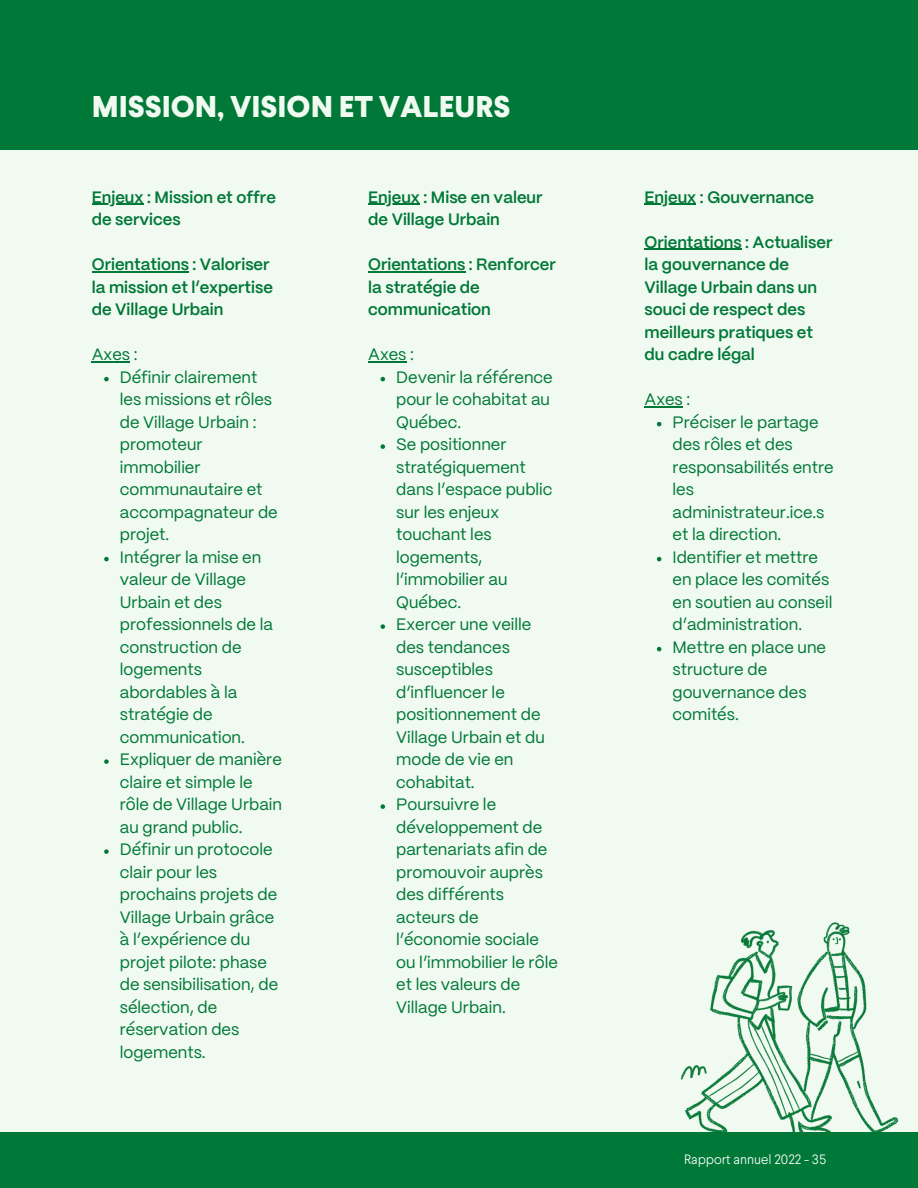
<style>
.page{position:relative;width:918px;height:1188px;background:#f0faf0}
.page>*{position:absolute;margin:0;border:0;box-sizing:border-box;transform-origin:0 0}
.t1{font:800 30px "Larsseit";color:#f0faf0}
.t2{font:16.5px/22.5px "PP Mori";color:#007837}
.t3{font:600 16.5px/22.5px "PP Mori";color:#007837}
.t4{font:300 13.5px "Larsseit";color:#fff}
</style>
<div class="page">
<div style="left:0;top:1133px;width:918px;height:55px;background:#007837"></div>
<div style="left:0;top:0;width:918px;height:149px;background:#007837"></div>
<img style="left:659px;top:922px;width:259px;height:214px">
<hr style="left:92px;top:204px;width:52px;height:1px;background:#007837">
<hr style="left:92px;top:271px;width:42px;height:1px;background:#007837">
<hr style="left:134px;top:271px;width:55px;height:1px;background:#007837">
<hr style="left:92px;top:361px;width:38px;height:1px;background:#007837">
<svg style="left:104px;top:377px;width:5px;height:4px"></svg>
<svg style="left:104px;top:557px;width:5px;height:4px"></svg>
<svg style="left:104px;top:759px;width:5px;height:5px"></svg>
<svg style="left:104px;top:849px;width:5px;height:5px"></svg>
<hr style="left:645px;top:204px;width:51px;height:1px;background:#007837">
<hr style="left:645px;top:249px;width:97px;height:1px;background:#007837">
<hr style="left:645px;top:406px;width:38px;height:1px;background:#007837">
<svg style="left:657px;top:422px;width:4px;height:4px"></svg>
<svg style="left:657px;top:557px;width:4px;height:4px"></svg>
<svg style="left:657px;top:647px;width:4px;height:4px"></svg>
<hr style="left:368px;top:204px;width:52px;height:1px;background:#007837">
<hr style="left:368px;top:271px;width:97px;height:1px;background:#007837">
<hr style="left:368px;top:361px;width:38px;height:1px;background:#007837">
<svg style="left:381px;top:377px;width:4px;height:4px"></svg>
<svg style="left:381px;top:444px;width:4px;height:5px"></svg>
<svg style="left:381px;top:624px;width:4px;height:5px"></svg>
<svg style="left:381px;top:804px;width:4px;height:5px"></svg>
<h1 class="t1" style="left:92px;top:94px;width:420px">MISSION, VISION ET VALEURS</h1>
<p class="t3" style="left:92px;top:187px;width:186px">Enjeux : Mission et offre de services</p>
<p class="t3" style="left:92px;top:254px;width:183px">Orientations : Valoriser la mission et l’expertise de Village Urbain</p>
<p class="t2" style="left:120px;top:344px;width:164px;text-indent:-28px">Axes :<br>Définir clairement les missions et rôles de Village Urbain : promoteur immobilier communautaire et accompagnateur de projet.<br>Intégrer la mise en valeur de Village<br>Urbain et des professionnels de la construction de logements abordables à la stratégie de communication.<br>Expliquer de manière claire et simple le rôle de Village Urbain au grand public.<br>Définir un protocole clair pour les prochains projets de<br>Village Urbain grâce à l’expérience du projet pilote: phase de sensibilisation, de sélection, de réservation des logements.</p>
<p class="t3" style="left:368px;top:187px;width:176px">Enjeux : Mise en valeur de Village Urbain</p>
<p class="t3" style="left:368px;top:254px;width:189px">Orientations : Renforcer la stratégie de communication</p>
<p class="t2" style="left:396px;top:344px;width:163px;text-indent:-28px">Axes :<br>Devenir la référence pour le cohabitat au<br>Québec.<br>Se positionner stratégiquement dans l’espace public sur les enjeux touchant les logements, l’immobilier au<br>Québec.<br>Exercer une veille des tendances susceptibles d’influencer le positionnement de<br>Village Urbain et du mode de vie en cohabitat.<br>Poursuivre le développement de partenariats afin de promouvoir auprès des différents acteurs de l’économie sociale ou l’immobilier le rôle et les valeurs de<br>Village Urbain.</p>
<p class="t3" style="left:645px;top:187px;width:171px">Enjeux : Gouvernance</p>
<p class="t3" style="left:645px;top:232px;width:189px">Orientations : Actualiser la gouvernance de<br>Village Urbain dans un souci de respect des meilleurs pratiques et du cadre légal</p>
<p class="t2" style="left:673px;top:389px;width:163px;text-indent:-28px">Axes :<br>Préciser le partage des rôles et des responsabilités entre les administrateur.ice.s et la direction.<br>Identifier et mettre en place les comités en soutien au conseil d’administration.<br>Mettre en place une structure de gouvernance des comités.</p>
<p class="t4" style="left:684px;top:1154px;width:144px">Rapport annuel 2022 - 35</p>
</div>
